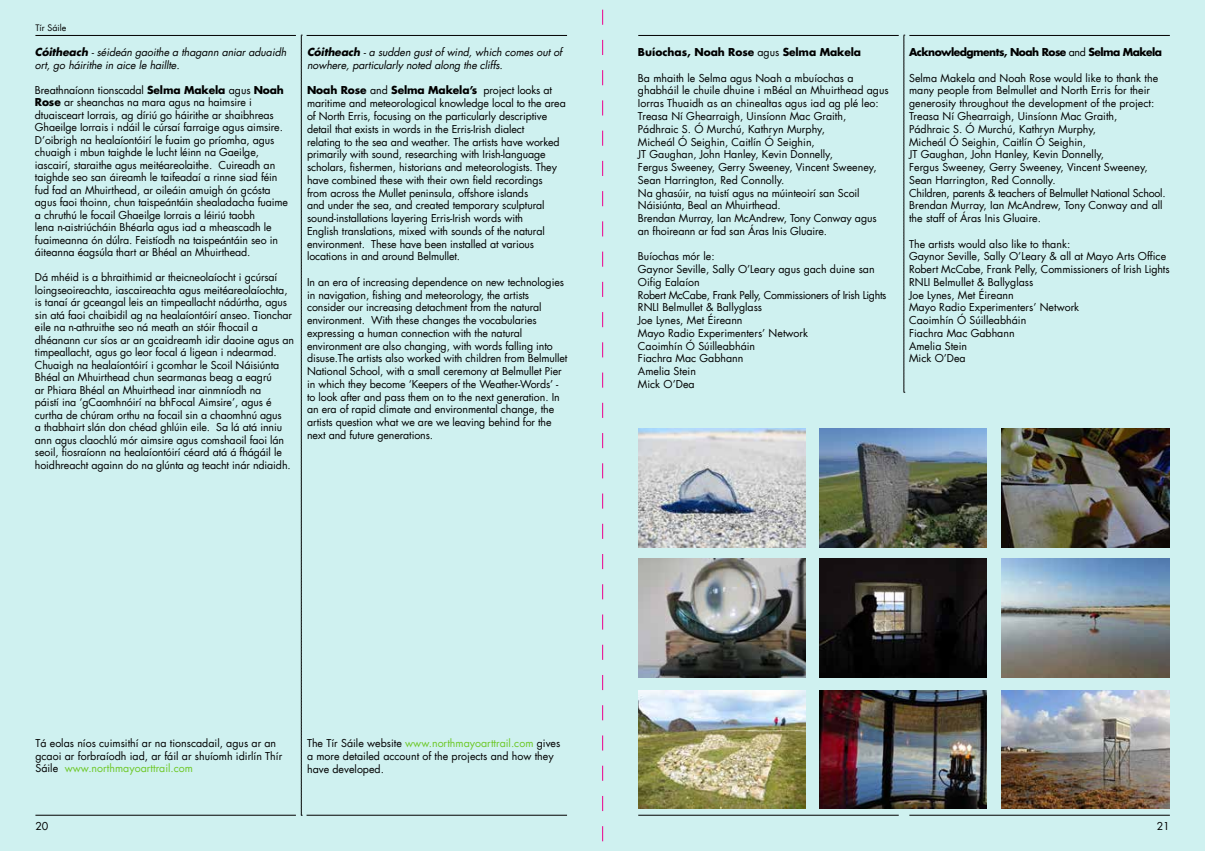
<style>
.page{position:relative;width:1205px;height:851px;background:#fff}
.page>*{position:absolute;margin:0;border:0;box-sizing:border-box;transform-origin:0 0}
.t1{font:10.62px/12.8px "Futura LT";letter-spacing:-.01em;color:#000}
.t2{font:italic 10.62px/12.5px "Futura LT";letter-spacing:-.01em;color:#000}
.t3{font:700 10.62px "Futura LT";letter-spacing:-.05em;color:#000}
.t4{font:700 10.62px "Futura LT";letter-spacing:-.01em;color:#000}
.t5{font:8.75px "Futura LT";color:#000}
.s1{font-weight:700}
.s2{font-weight:400}
.s3{color:#6ec829}
</style>
<div class="page">
<div style="left:0;top:0;width:1205px;height:850px;background:#cff1f0"></div>
<hr style="left:35px;top:35px;width:261px;height:1px;background:#000">
<hr style="left:638px;top:35px;width:261px;height:1px;background:#000">
<hr style="left:35px;top:814px;width:261px;height:1px;background:#000">
<hr style="left:638px;top:814px;width:261px;height:1px;background:#000">
<hr style="left:306px;top:35px;width:261px;height:1px;background:#000">
<hr style="left:909px;top:35px;width:261px;height:1px;background:#000">
<hr style="left:306px;top:814px;width:261px;height:1px;background:#000">
<hr style="left:909px;top:814px;width:261px;height:1px;background:#000">
<svg style="left:602px;top:9px;width:1px;height:833px"></svg>
<svg style="left:301px;top:35px;width:1px;height:780px"></svg>
<svg style="left:903px;top:35px;width:2px;height:358px"></svg>
<img style="left:819px;top:428px;width:167px;height:119px">
<img style="left:638px;top:428px;width:167px;height:119px">
<img style="left:1001px;top:428px;width:168px;height:119px">
<img style="left:638px;top:558px;width:167px;height:119px">
<img style="left:819px;top:559px;width:167px;height:118px">
<img style="left:638px;top:690px;width:167px;height:118px">
<img style="left:819px;top:690px;width:167px;height:118px">
<img style="left:1001px;top:690px;width:168px;height:118px">
<img style="left:1001px;top:559px;width:168px;height:118px">
<p class="t5" style="left:35px;top:22px;width:32px">Tír Sáile</p>
<p class="t2" style="left:35px;top:46px;width:253px"><span class="s1">Cóitheach</span> - séideán gaoithe a thagann aniar aduaidh ort, go háirithe in aice le haillte.</p>
<p class="t1" style="left:35px;top:84px;width:255px">Breathnaíonn tionscadal <span class="s1">Selma Makela</span> agus <span class="s1">Noah Rose</span> ar sheanchas na mara agus na haimsire i dtuaisceart Iorrais, ag díriú go háirithe ar shaibhreas Ghaeilge Iorrais i ndáil le cúrsaí farraige agus aimsire.<br>D’oibrigh na healaíontóirí le fuaim go príomha, agus chuaigh i mbun taighde le lucht léinn na Gaeilge, iascairí, staraithe agus meitéareolaithe. Cuireadh an taighde seo san áireamh le taifeadaí a rinne siad féin fud fad an Mhuirthead, ar oileáin amuigh ón gcósta agus faoi thoinn, chun taispeántáin shealadacha fuaime a chruthú le focail Ghaeilge Iorrais a léiriú taobh<br>lena n-aistriúcháin Bhéarla agus iad a mheascadh le fuaimeanna ón dúlra. Feistíodh na taispeántáin seo in áiteanna éagsúla thart ar Bhéal an Mhuirthead.</p>
<p class="t1" style="left:35px;top:271px;width:261px">Dá mhéid is a bhraithimid ar theicneolaíocht i gcúrsaí loingseoireachta, iascaireachta agus meitéareolaíochta, is tanaí ár gceangal leis an timpeallacht nádúrtha, agus sin atá faoi chaibidil ag na healaíontóirí anseo. Tionchar eile na n-athruithe seo ná meath an stóir fhocail a dhéanann cur síos ar an gcaidreamh idir daoine agus an timpeallacht, agus go leor focal á ligean i ndearmad.<br>Chuaigh na healaíontóirí i gcomhar le Scoil Náisiúnta Bhéal an Mhuirthead chun searmanas beag a eagrú<br>ar Phiara Bhéal an Mhuirthead inar ainmníodh na<br>páistí ina ‘gCaomhnóirí na bhFocal Aimsire’, agus é curtha de chúram orthu na focail sin a chaomhnú agus<br>a thabhairt slán don chéad ghlúin eile. Sa lá atá inniu ann agus claochlú mór aimsire agus comshaoil faoi lán seoil, fiosraíonn na healaíontóirí céard atá á fhágáil le hoidhreacht againn do na glúnta ag teacht inár ndiaidh.</p>
<p class="t2" style="left:307px;top:46px;width:257px"><span class="s1">Cóitheach</span> - a sudden gust of wind, which comes out of nowhere, particularly noted along the cliffs.</p>
<p class="t1" style="left:307px;top:84px;width:260px"><span class="s1">Noah Rose</span> and <span class="s1">Selma Makela’s</span> project looks at maritime and meteorological knowledge local to the area of North Erris, focusing on the particularly descriptive detail that exists in words in the Erris-Irish dialect<br>relating to the sea and weather. The artists have worked primarily with sound, researching with Irish-language scholars, fishermen, historians and meteorologists. They have combined these with their own field recordings<br>from across the Mullet peninsula, offshore islands<br>and under the sea, and created temporary sculptural sound-installations layering Erris-Irish words with<br>English translations, mixed with sounds of the natural environment. These have been installed at various locations in and around Belmullet.</p>
<p class="t1" style="left:307px;top:275px;width:262px">In an era of increasing dependence on new technologies in navigation, fishing and meteorology, the artists consider our increasing detachment from the natural environment. With these changes the vocabularies expressing a human connection with the natural environment are also changing, with words falling into disuse.The artists also worked with children from Belmullet National School, with a small ceremony at Belmullet Pier in which they become ‘Keepers of the Weather-Words’ - to look after and pass them on to the next generation. In an era of rapid climate and environmental change, the artists question what we are we leaving behind for the next and future generations.</p>
<p class="t4" style="left:638px;top:45px;width:225px">Buíochas, Noah Rose <span class="s2">agus</span> Selma Makela</p>
<p class="t1" style="left:638px;top:71px;width:252px">Ba mhaith le Selma agus Noah a mbuíochas a ghabháil le chuile dhuine i mBéal an Mhuirthead agus Iorras Thuaidh as an chinealtas agus iad ag plé leo:<br>Treasa Ní Ghearraigh, Uinsíonn Mac Graith, Pádhraic S. Ó Murchú, Kathryn Murphy,<br>Micheál Ó Seighin, Caitlín Ó Seighin,<br>JT Gaughan, John Hanley, Kevin Donnelly,<br>Fergus Sweeney, Gerry Sweeney, Vincent Sweeney, Sean Harrington, Red Connolly.<br>Na ghasúir, na tuistí agus na múinteoirí san Scoil Náisiúnta, Beal an Mhuirthead.<br>Brendan Murray, Ian McAndrew, Tony Conway agus an fhoireann ar fad san Áras Inis Gluaire.</p>
<p class="t1" style="left:638px;top:250px;width:250px">Buíochas mór le:<br>Gaynor Seville, Sally O’Leary agus gach duine san<br>Oifig Ealaíon<br>Robert McCabe, Frank Pelly, Commissioners of Irish Lights<br>RNLI Belmullet &amp; Ballyglass<br>Joe Lynes, Met Éireann<br>Mayo Radio Experimenters’ Network<br>Caoimhín Ó Súilleabháin<br>Fiachra Mac Gabhann<br>Amelia Stein<br>Mick O’Dea</p>
<p class="t3" style="left:909px;top:45px;width:255px">Acknowledgments, Noah Rose <span class="s2">and</span> Selma Makela</p>
<p class="t1" style="left:909px;top:71px;width:258px">Selma Makela and Noah Rose would like to thank the many people from Belmullet and North Erris for their generosity throughout the development of the project:<br>Treasa Ní Ghearraigh, Uinsíonn Mac Graith,<br>Pádhraic S. Ó Murchú, Kathryn Murphy,<br>Micheál Ó Seighin, Caitlín Ó Seighin,<br>JT Gaughan, John Hanley, Kevin Donnelly,<br>Fergus Sweeney, Gerry Sweeney, Vincent Sweeney, Sean Harrington, Red Connolly.<br>Children, parents &amp; teachers of Belmullet National School.<br>Brendan Murray, Ian McAndrew, Tony Conway and all the staff of Áras Inis Gluaire.</p>
<p class="t1" style="left:909px;top:237px;width:262px">The artists would also like to thank:<br>Gaynor Seville, Sally O’Leary &amp; all at Mayo Arts Office<br>Robert McCabe, Frank Pelly, Commissioners of Irish Lights<br>RNLI Belmullet &amp; Ballyglass<br>Joe Lynes, Met Éireann<br>Mayo Radio Experimenters’ Network<br>Caoimhín Ó Súilleabháin<br>Fiachra Mac Gabhann<br>Amelia Stein<br>Mick O’Dea</p>
<p class="t1" style="left:35px;top:737px;width:248px">Tá eolas níos cuimsithí ar na tionscadail, agus ar an gcaoi ar forbraíodh iad, ar fáil ar shuíomh idirlín Thír<br>Sáile <span class="s3">www.northmayoarttrail.com</span></p>
<p class="t1" style="left:307px;top:736px;width:255px">The Tír Sáile website <span class="s3">www.northmayoarttrail.com</span> gives a more detailed account of the projects and how they have developed.</p>
<p class="t1" style="left:35px;top:820px;width:15px">20</p>
<p class="t1" style="left:1157px;top:820px;width:15px">21</p>
</div>
